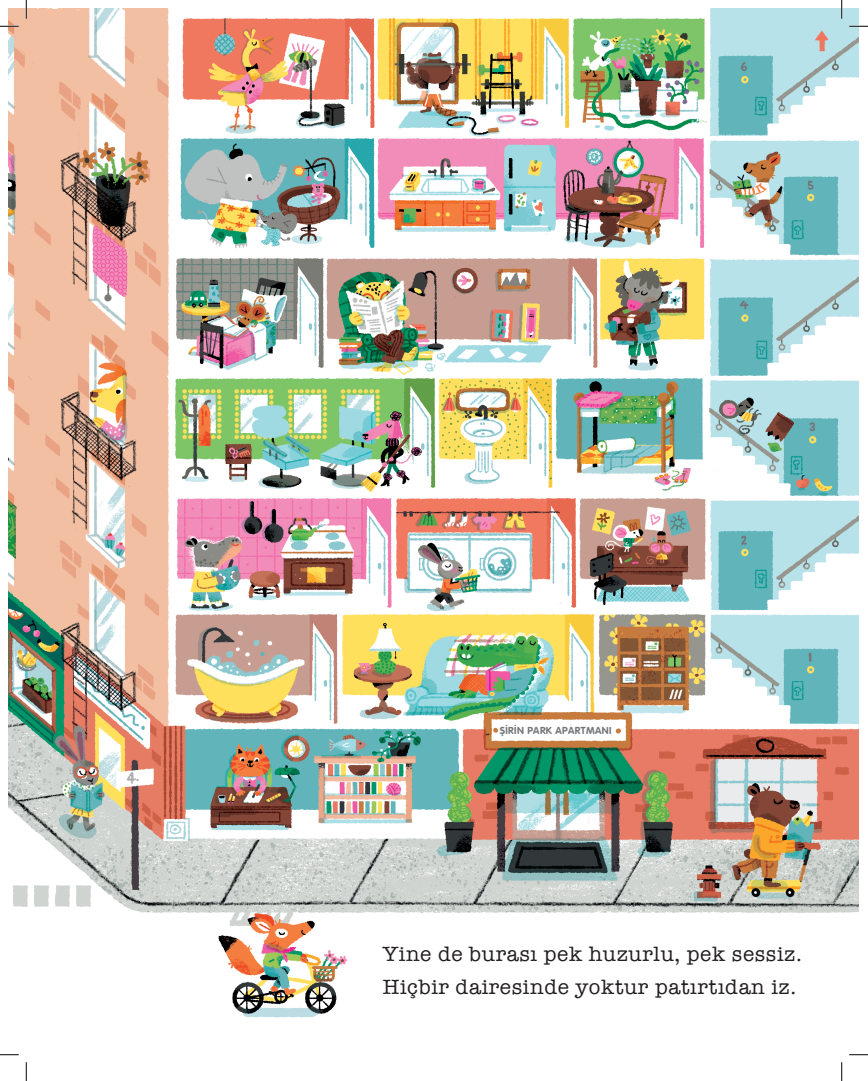
<style>
.page{position:relative;width:868px;height:1081px;background:#fff}
.page>*{position:absolute;margin:0;border:0;box-sizing:border-box;transform-origin:0 0}
.Body_Copy{font:21.25px "American Typewriter";letter-spacing:.03em;color:#231f20}
.t1{font:14.38px "Vag Rounded Bol";color:#a5a6aa}
.Body_Copy-2{font:10px "Vag Rounded Bol";letter-spacing:.04em;color:#757679}
</style>
<div class="page">
<img style="left:9px;top:9px;width:849px;height:1063px">
<img style="left:696px;top:38px;width:135px;height:698px">
<img style="left:124px;top:769px;width:12px;height:18px">
<svg style="left:0;top:25px;width:19px;height:2px"></svg>
<svg style="left:849px;top:25px;width:18px;height:2px"></svg>
<svg style="left:0;top:1053px;width:19px;height:2px"></svg>
<svg style="left:849px;top:1053px;width:18px;height:2px"></svg>
<svg style="left:25px;top:0;width:2px;height:19px"></svg>
<svg style="left:25px;top:1061px;width:2px;height:19px"></svg>
<svg style="left:840px;top:0;width:2px;height:19px"></svg>
<svg style="left:840px;top:1061px;width:2px;height:19px"></svg>
<p class="t1" style="left:136px;top:766px;width:5px">.</p>
<p class="Body_Copy-2" style="left:499px;top:724px;width:113px">ŞİRİN PARK APARTMANI</p>
<p class="Body_Copy" style="left:383px;top:937px;width:420px">Yine de burası pek huzurlu, pek sessiz.</p>
<p class="Body_Copy" style="left:383px;top:970px;width:415px">Hiçbir dairesinde yoktur patırtıdan iz.</p>
</div>
